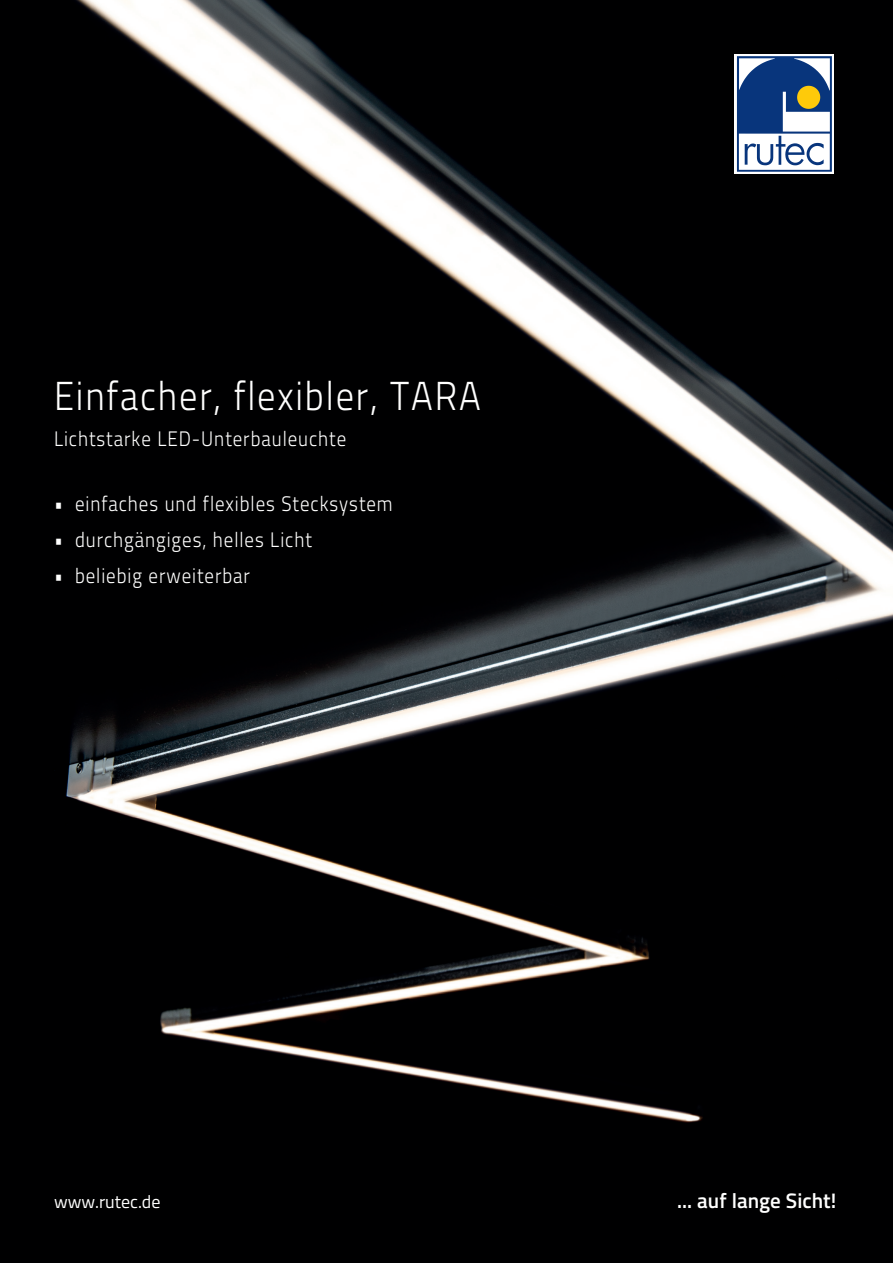
<style>
.page{position:relative;width:893px;height:1263px;background:#fff}
.page>*{position:absolute;margin:0;border:0;box-sizing:border-box;transform-origin:0 0}
.t1{font:300 40.5px "Titillium";letter-spacing:.05em;color:#fff;scale:.9 1}
.t2{font:300 21px "Titillium";letter-spacing:.05em;color:#fff;scale:.9 1}
.t3{font:600 21px "Titillium";color:#fff}
.t4{font:18px "Titillium";color:#fff}
</style>
<div class="page">
<img style="left:0;top:0;width:893px;height:1263px">
<div style="left:735px;top:54px;width:99px;height:120px;background:#fff"></div>
<svg style="left:737px;top:56px;width:95px;height:116px"></svg>
<p class="t1" style="left:54px;top:366px;width:476px">Einfacher, flexibler, TARA</p>
<p class="t2" style="left:54px;top:423px;width:326px">Lichtstarke LED-Unterbauleuchte</p>
<p class="t2" style="left:54px;top:489px;width:378px">• einfaches und flexibles Stecksystem</p>
<p class="t2" style="left:54px;top:525px;width:288px">• durchgängiges, helles Licht</p>
<p class="t2" style="left:54px;top:561px;width:219px">• beliebig erweiterbar</p>
<p class="t4" style="left:54px;top:1189px;width:108px">www.rutec.de</p>
<p class="t3" style="left:677px;top:1184px;width:161px">... auf lange Sicht!</p>
</div>
